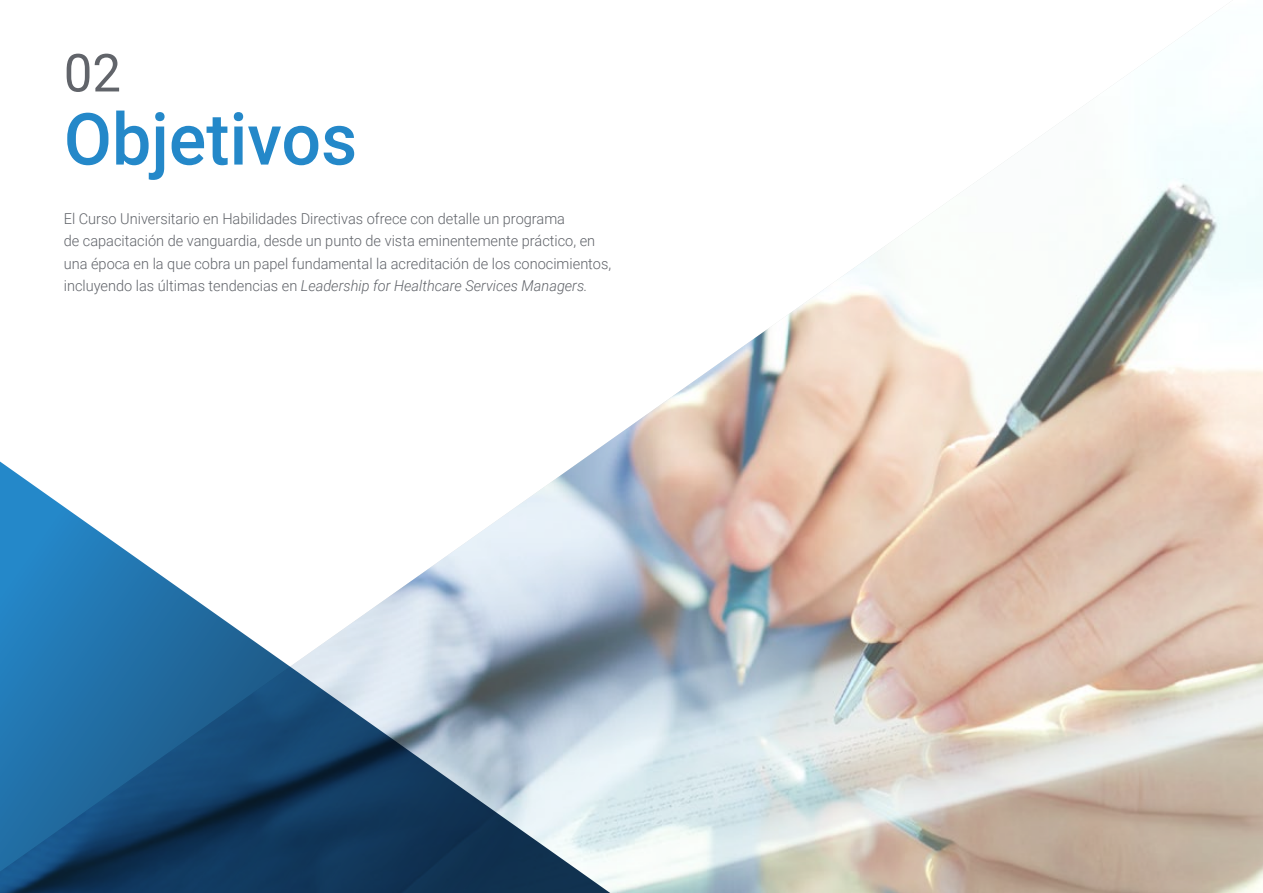
<style>
.page{position:relative;width:1263px;height:893px;background:#fff}
.page>*{position:absolute;margin:0;border:0;box-sizing:border-box;transform-origin:0 0}
.t1{font:500 72px "Roboto";color:#2488c9}
.t2{font:52.5px "Roboto";color:#61646a}
.t3{font:300 15px/22.5px "Roboto";color:#61646a}
.s1{font-style:italic}
</style>
<div class="page">
<img style="left:602px;top:19px;width:661px;height:874px">
<svg style="left:0;top:446px;width:640px;height:447px"></svg>
<h2 class="t2" style="left:64px;top:36px;width:59px">02</h2>
<h1 class="t1" style="left:64px;top:89px;width:295px">Objetivos</h1>
<p class="t3" style="left:64px;top:207px;width:549px">El Curso Universitario en Habilidades Directivas ofrece con detalle un programa<br>de capacitación de vanguardia, desde un punto de vista eminentemente práctico, en una época en la que cobra un papel fundamental la acreditación de los conocimientos, incluyendo las últimas tendencias en <span class="s1">Leadership for Healthcare Services Managers.</span></p>
</div>
